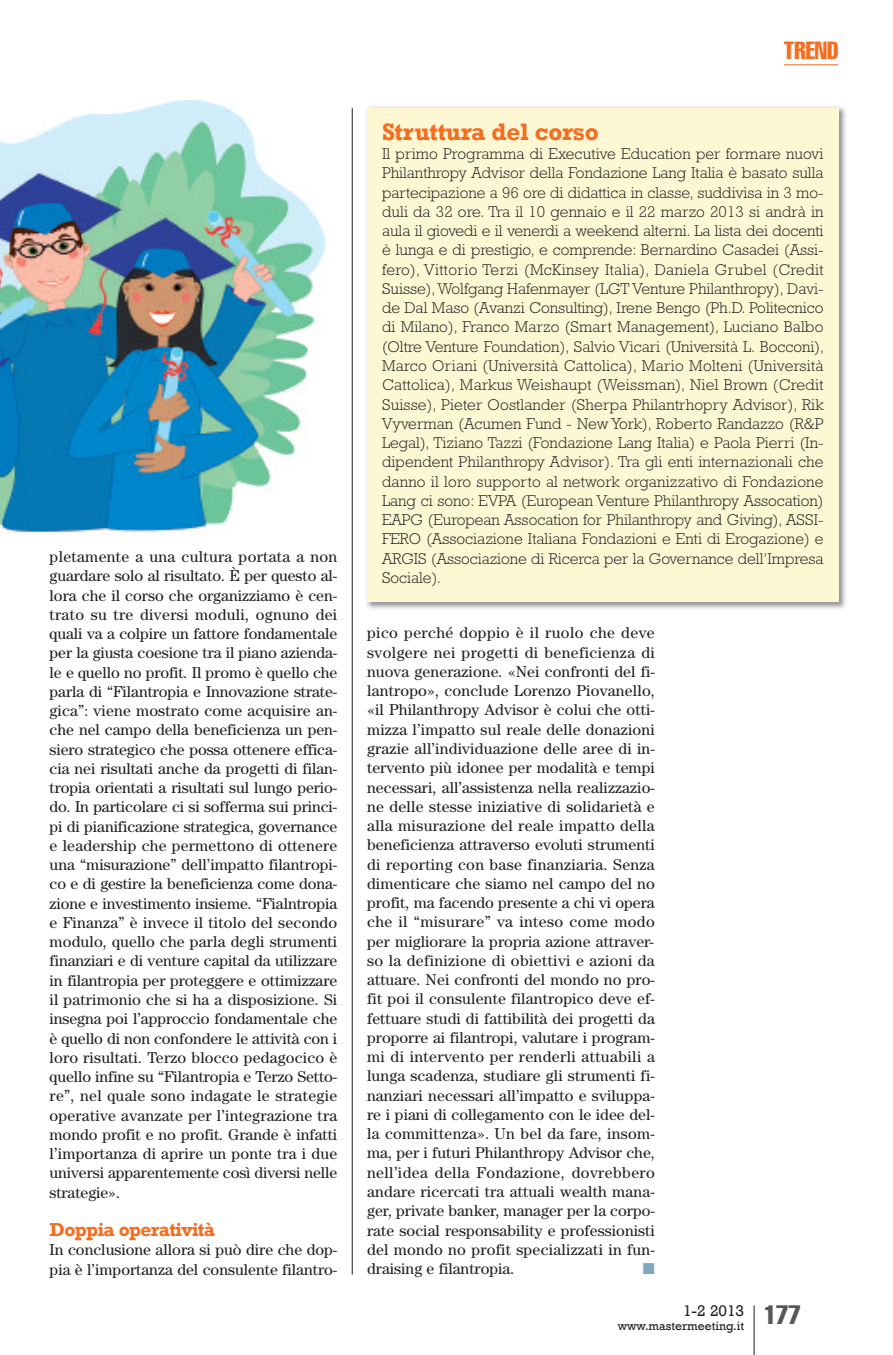
<style>
.page{position:relative;width:893px;height:1355px;background:#fff}
.page>*{position:absolute;margin:0;border:0;box-sizing:border-box;transform-origin:0 0}
.t1{font:700 24.5px "Rockwell";letter-spacing:-.015em;color:#f36e21}
.t2{font:extra-condensed 24.5px "Helvetica";color:#f36e21}
.t3{font:700 19.25px "Rockwell";letter-spacing:-.035em;color:#f36e21}
.t4{font:15.75px/19.2px "Century";color:#231f20;text-align:justify}
.t5{font:300 15.75px/19.2px "Rockwell";color:#231f20;text-align:justify}
.t6{font:15.75px "Rockwell";color:#231f20}
.t7{font:15.75px "Zapf Dingbats";color:#7fa8bc}
.t8{font:12.25px "Rockwell";color:#231f20}
</style>
<div class="page">
<hr style="left:754px;top:1305px;width:1px;height:49px;background:#231f20">
<hr style="left:784px;top:64px;width:54px;height:1px;background:#f36e21">
<hr style="left:352px;top:108px;width:1px;height:1166px;background:#231f20">
<img style="left:366px;top:106px;width:480px;height:503px">
<div style="left:367px;top:108px;width:471px;height:493px;background:#fef7d4"></div>
<img style="left:0;top:100px;width:324px;height:435px">
<p class="t4" style="left:50px;top:548px;width:289px">pletamente a una cultura portata a non guardare solo al risultato. È per questo al&shy;lora che il corso che organizziamo è cen&shy;trato su tre diversi moduli, ognuno dei quali va a colpire un fattore fondamentale per la giusta coesione tra il piano azienda&shy;le e quello no profit. Il promo è quello che parla di “Filantropia e Innovazione strate&shy;gica”: viene mostrato come acquisire an&shy;che nel campo della beneficienza un pen&shy;siero strategico che possa ottenere effica&shy;cia nei risultati anche da progetti di filan&shy;tropia orientati a risultati sul lungo perio&shy;do. In particolare ci si sofferma sui princi&shy;pi di pianificazione strategica, governance e leadership che permettono di ottenere una “misurazione” dell’impatto filantropi&shy;co e di gestire la beneficienza come dona&shy;zione e investimento insieme. “Fialntropia e Finanza” è invece il titolo del secondo modulo, quello che parla degli strumenti finanziari e di venture capital da utilizzare in filantropia per proteggere e ottimizzare il patrimonio che si ha a disposizione. Si insegna poi l’approccio fondamentale che è quello di non confondere le attività con i loro risultati. Terzo blocco pedagocico è quello infine su “Filantropia e Terzo Setto&shy;re”, nel quale sono indagate le strategie operative avanzate per l’integrazione tra mondo profit e no profit. Grande è infatti l’importanza di aprire un ponte tra i due universi apparentemente così diversi nelle strategie».</p>
<p class="t3" style="left:50px;top:1217px;width:167px">Doppia operatività</p>
<p class="t4" style="left:50px;top:1241px;width:289px">In conclusione allora si può dire che dop&shy;pia è l’importanza del consulente filantro-</p>
<h1 class="t2" style="left:784px;top:42px;width:56px">TREND</h1>
<h1 class="t1" style="left:382px;top:117px;width:218px">Struttura del corso</h1>
<p class="t5" style="left:382px;top:146px;width:444px">Il primo Programma di Executive Education per formare nuovi Philanthropy Advisor della Fondazione Lang Italia è basato sulla partecipazione a 96 ore di didattica in classe, suddivisa in 3 mo&shy;duli da 32 ore. Tra il 10 gennaio e il 22 marzo 2013 si andrà in aula il giovedi e il venerdi a weekend alterni. La lista dei docenti è lunga e di prestigio, e comprende: Bernardino Casadei (Assi&shy;fero), Vittorio Terzi (McKinsey Italia), Daniela Grubel (Credit Suisse), Wolfgang Hafenmayer (LGT Venture Philanthropy), Davi&shy;de Dal Maso (Avanzi Consulting), Irene Bengo (Ph.D. Politecnico di Milano), Franco Marzo (Smart Management), Luciano Balbo (Oltre Venture Foundation), Salvio Vicari (Università L. Bocconi), Marco Oriani (Università Cattolica), Mario Molteni (Università Cattolica), Markus Weishaupt (Weissman), Niel Brown (Credit Suisse), Pieter Oostlander (Sherpa Philantrhopry Advisor), Rik Vyverman (Acumen Fund - New York), Roberto Randazzo (R&amp;P Legal), Tiziano Tazzi (Fondazione Lang Italia) e Paola Pierri (In&shy;dipendent Philanthropy Advisor). Tra gli enti internazionali che danno il loro supporto al network organizzativo di Fondazione Lang ci sono: EVPA (European Venture Philanthropy Assocation)<br>EAPG (European Assocation for Philanthropy and Giving), ASSI-FERO (Associazione Italiana Fondazioni e Enti di Erogazione) e ARGIS (Associazione di Ricerca per la Governance dell’Impresa Sociale).</p>
<p class="t4" style="left:367px;top:624px;width:289px">pico perché doppio è il ruolo che deve svolgere nei progetti di beneficienza di nuova generazione. «Nei confronti del fi&shy;lantropo», conclude Lorenzo Piovanello, «il Philanthropy Advisor è colui che otti&shy;mizza l’impatto sul reale delle donazioni grazie all’individuazione delle aree di in&shy;tervento più idonee per modalità e tempi necessari, all’assistenza nella realizzazio&shy;ne delle stesse iniziative di solidarietà e alla misurazione del reale impatto della beneficienza attraverso evoluti strumenti di reporting con base finanziaria. Senza dimenticare che siamo nel campo del no profit, ma facendo presente a chi vi opera che il “misurare” va inteso come modo per migliorare la propria azione attraver&shy;so la definizione di obiettivi e azioni da attuare. Nei confronti del mondo no pro&shy;fit poi il consulente filantropico deve ef&shy;fettuare studi di fattibilità dei progetti da proporre ai filantropi, valutare i program&shy;mi di intervento per renderli attuabili a lunga scadenza, studiare gli strumenti fi&shy;nanziari necessari all’impatto e sviluppa&shy;re i piani di collegamento con le idee del&shy;la committenza». Un bel da fare, insom&shy;ma, per i futuri Philanthropy Advisor che, nell’idea della Fondazione, dovrebbero andare ricercati tra attuali wealth mana&shy;ger, private banker, manager per la corpo&shy;rate social responsability e professionisti del mondo no profit specializzati in fun&shy;draising e filantropia.</p>
<p class="t7" style="left:643px;top:1259px;width:13px">■</p>
<p class="t6" style="left:683px;top:1300px;width:63px">1-2 2013</p>
<p class="t8" style="left:618px;top:1318px;width:184px">www.mastermeeting.it <sup>177</sup></p>
</div>
